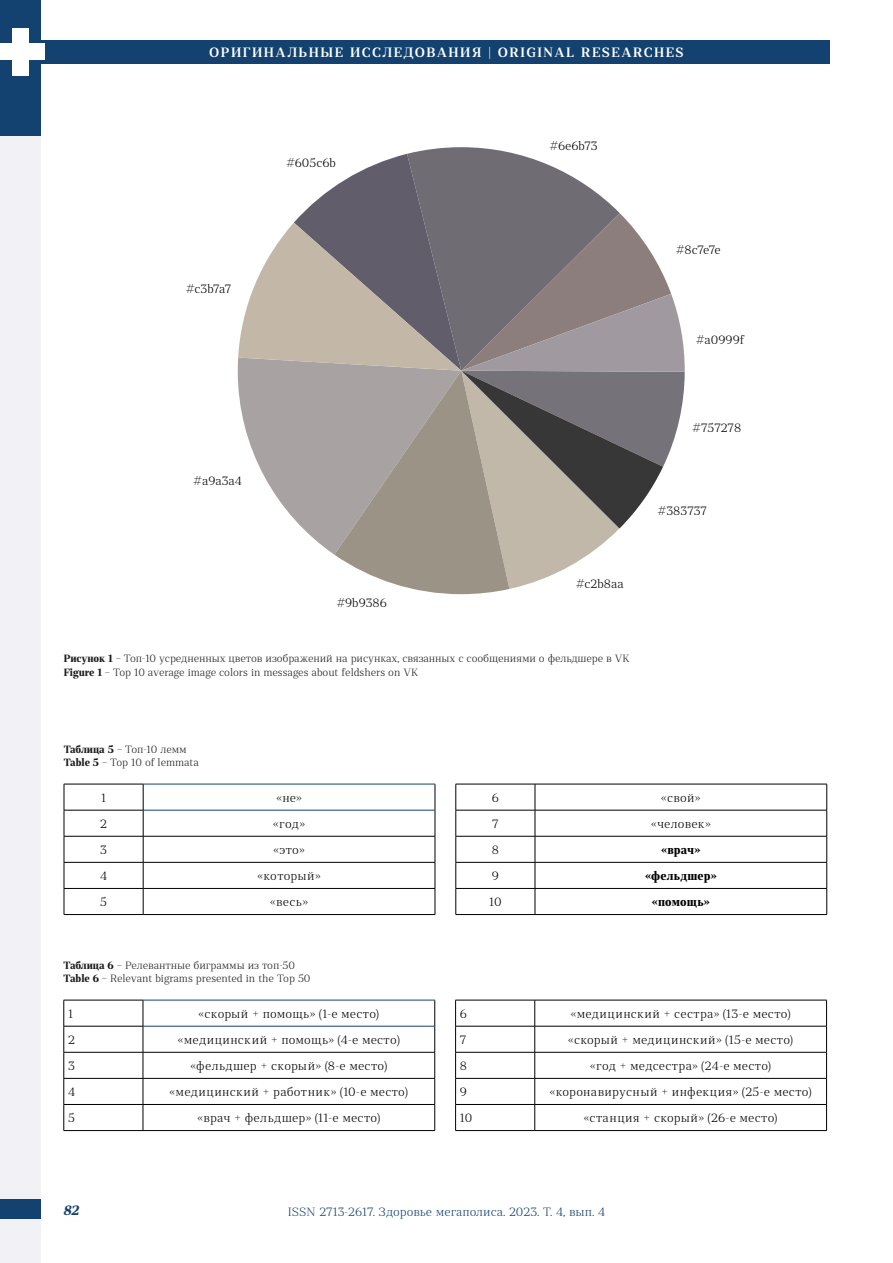
<style>
.page{position:relative;width:893px;height:1263px;background:#fff}
.page>*{position:absolute;margin:0;border:0;box-sizing:border-box;transform-origin:0 0}
.t1{font:600 13.5px "Rolleston Display";letter-spacing:.11em;color:#fff}
.t2{font:italic 700 13.5px "Rolleston Display";color:#144270}
.t3{font:300 12px "Rolleston Display";letter-spacing:.02em;color:#000}
.t4{font:300 12px "Rolleston Display";color:#144270}
.t5{font:700 12px "Rolleston Display";letter-spacing:.01em;color:#000}
.t6{font:300 10.5px/12.6px "Rolleston Display";letter-spacing:-.01em;color:#1d1c1b}
.s1{font-weight:700}
</style>
<div class="page">
<svg style="left:435px;top:784px;width:1px;height:130px"></svg>
<hr style="left:64px;top:862px;width:79px;height:1px;background:#000">
<hr style="left:64px;top:888px;width:79px;height:1px;background:#000">
<hr style="left:64px;top:914px;width:79px;height:1px;background:#000">
<hr style="left:143px;top:836px;width:292px;height:1px;background:#000">
<hr style="left:143px;top:862px;width:292px;height:1px;background:#000">
<hr style="left:143px;top:888px;width:292px;height:1px;background:#000">
<hr style="left:143px;top:914px;width:292px;height:1px;background:#000">
<hr style="left:143px;top:784px;width:292px;height:1px;background:#144270">
<hr style="left:143px;top:810px;width:292px;height:1px;background:#144270">
<hr style="left:64px;top:784px;width:79px;height:1px;background:#000">
<hr style="left:64px;top:810px;width:79px;height:1px;background:#000">
<svg style="left:64px;top:784px;width:1px;height:130px"></svg>
<svg style="left:143px;top:784px;width:1px;height:130px"></svg>
<hr style="left:64px;top:836px;width:79px;height:1px;background:#000">
<svg style="left:456px;top:785px;width:1px;height:129px"></svg>
<svg style="left:535px;top:785px;width:1px;height:129px"></svg>
<svg style="left:826px;top:785px;width:1px;height:129px"></svg>
<hr style="left:456px;top:784px;width:79px;height:1px;background:#000">
<hr style="left:456px;top:810px;width:79px;height:1px;background:#000">
<hr style="left:456px;top:836px;width:79px;height:1px;background:#000">
<hr style="left:456px;top:862px;width:79px;height:1px;background:#000">
<hr style="left:456px;top:888px;width:79px;height:1px;background:#000">
<hr style="left:456px;top:914px;width:79px;height:1px;background:#000">
<hr style="left:535px;top:784px;width:292px;height:1px;background:#000">
<hr style="left:535px;top:810px;width:292px;height:1px;background:#000">
<hr style="left:535px;top:836px;width:292px;height:1px;background:#000">
<hr style="left:535px;top:862px;width:292px;height:1px;background:#000">
<hr style="left:535px;top:888px;width:292px;height:1px;background:#000">
<hr style="left:535px;top:914px;width:292px;height:1px;background:#000">
<svg style="left:434px;top:1001px;width:1px;height:129px"></svg>
<hr style="left:64px;top:1078px;width:79px;height:1px;background:#000">
<hr style="left:64px;top:1104px;width:79px;height:1px;background:#000">
<hr style="left:64px;top:1130px;width:79px;height:1px;background:#000">
<hr style="left:143px;top:1052px;width:292px;height:1px;background:#000">
<hr style="left:143px;top:1078px;width:292px;height:1px;background:#000">
<hr style="left:143px;top:1104px;width:292px;height:1px;background:#000">
<hr style="left:143px;top:1130px;width:292px;height:1px;background:#000">
<hr style="left:143px;top:1000px;width:292px;height:1px;background:#144270">
<hr style="left:143px;top:1026px;width:292px;height:1px;background:#144270">
<hr style="left:64px;top:1000px;width:79px;height:1px;background:#000">
<hr style="left:64px;top:1026px;width:79px;height:1px;background:#000">
<svg style="left:64px;top:1000px;width:1px;height:130px"></svg>
<svg style="left:143px;top:1000px;width:1px;height:130px"></svg>
<hr style="left:64px;top:1052px;width:79px;height:1px;background:#000">
<svg style="left:455px;top:1001px;width:1px;height:129px"></svg>
<svg style="left:534px;top:1001px;width:1px;height:129px"></svg>
<svg style="left:826px;top:1001px;width:1px;height:129px"></svg>
<hr style="left:455px;top:1000px;width:80px;height:1px;background:#000">
<hr style="left:455px;top:1026px;width:80px;height:1px;background:#000">
<hr style="left:455px;top:1052px;width:80px;height:1px;background:#000">
<hr style="left:455px;top:1078px;width:80px;height:1px;background:#000">
<hr style="left:455px;top:1104px;width:80px;height:1px;background:#000">
<hr style="left:455px;top:1130px;width:80px;height:1px;background:#000">
<hr style="left:535px;top:1000px;width:292px;height:1px;background:#000">
<hr style="left:535px;top:1026px;width:292px;height:1px;background:#000">
<hr style="left:535px;top:1052px;width:292px;height:1px;background:#000">
<hr style="left:535px;top:1078px;width:292px;height:1px;background:#000">
<hr style="left:535px;top:1104px;width:292px;height:1px;background:#000">
<hr style="left:535px;top:1130px;width:292px;height:1px;background:#000">
<svg style="left:407px;top:147px;width:109px;height:7px"></svg>
<svg style="left:238px;top:154px;width:447px;height:440px"></svg>
<div style="left:41px;top:40px;width:788px;height:24px;background:#144270"></div>
<div style="left:0;top:0;width:41px;height:1263px;background:#f2f1f5"></div>
<div style="left:0;top:1199px;width:41px;height:20px;background:#144270"></div>
<div style="left:0;top:0;width:41px;height:136px;background:#144270"></div>
<div style="left:12px;top:28px;width:17px;height:47px;background:#fff"></div>
<div style="left:0;top:43px;width:44px;height:17px;background:#fff"></div>
<p class="t1" style="left:209px;top:44px;width:476px">ОРИГИНАЛЬНЫЕ ИССЛЕДОВАНИЯ | ORIGINAL RESEARCHES</p>
<p class="t3" style="left:186px;top:282px;width:47px">#c3b7a7</p>
<p class="t3" style="left:286px;top:156px;width:51px">#605c6b</p>
<p class="t3" style="left:550px;top:138px;width:49px">#6e6b73</p>
<p class="t3" style="left:676px;top:243px;width:46px">#8c7e7e</p>
<p class="t3" style="left:696px;top:332px;width:50px">#a0999f</p>
<p class="t3" style="left:194px;top:474px;width:50px">#a9a3a4</p>
<p class="t3" style="left:337px;top:596px;width:52px">#9b9386</p>
<p class="t3" style="left:576px;top:577px;width:49px">#c2b8aa</p>
<p class="t6" style="left:64px;top:652px;width:568px;line-height:13.5px"><span class="s1">Рисунок 1</span> – Топ-10 усредненных цветов изображений на рисунках, связанных с сообщениями о фельдшере в VK<br><span class="s1">Figure 1</span> – Top 10 average image colors in messages about feldshers on VK</p>
<p class="t6" style="left:64px;top:743px;width:137px"><span class="s1">Таблица 5</span> – Топ-10 лемм<br><span class="s1">Table 5</span> – Top 10 of lemmata</p>
<p class="t3" style="left:693px;top:421px;width:50px">#757278</p>
<p class="t3" style="left:658px;top:504px;width:51px">#383737</p>
<p class="t3" style="left:101px;top:790px;width:6px">1</p>
<p class="t3" style="left:276px;top:790px;width:27px">«не»</p>
<p class="t3" style="left:100px;top:816px;width:8px">2</p>
<p class="t3" style="left:273px;top:816px;width:33px">«год»</p>
<p class="t3" style="left:100px;top:842px;width:8px">3</p>
<p class="t3" style="left:273px;top:842px;width:33px">«это»</p>
<p class="t3" style="left:100px;top:869px;width:9px">4</p>
<p class="t3" style="left:257px;top:869px;width:65px">«который»</p>
<p class="t3" style="left:100px;top:895px;width:8px">5</p>
<p class="t3" style="left:270px;top:895px;width:39px">«весь»</p>
<p class="t6" style="left:64px;top:959px;width:248px"><span class="s1">Таблица 6</span> – Релевантные биграммы из топ-50<br><span class="s1">Table 6</span> – Relevant bigrams presented in the Top 50</p>
<p class="t3" style="left:68px;top:1006px;width:6px">1</p>
<p class="t3" style="left:199px;top:1006px;width:182px">«скорый + помощь» (1-е место)</p>
<p class="t3" style="left:68px;top:1032px;width:8px">2</p>
<p class="t3" style="left:178px;top:1032px;width:224px">«медицинский + помощь» (4-е место)</p>
<p class="t3" style="left:68px;top:1058px;width:8px">3</p>
<p class="t3" style="left:190px;top:1058px;width:198px">«фельдшер + скорый» (8-е место)</p>
<p class="t3" style="left:68px;top:1085px;width:9px">4</p>
<p class="t3" style="left:170px;top:1085px;width:240px">«медицинский + работник» (10-е место)</p>
<p class="t3" style="left:68px;top:1111px;width:8px">5</p>
<p class="t3" style="left:197px;top:1111px;width:184px">«врач + фельдшер» (11-е место)</p>
<p class="t3" style="left:492px;top:790px;width:9px">6</p>
<p class="t3" style="left:661px;top:790px;width:41px">«свой»</p>
<p class="t3" style="left:492px;top:816px;width:8px">7</p>
<p class="t3" style="left:651px;top:816px;width:61px">«человек»</p>
<p class="t3" style="left:492px;top:842px;width:9px">8</p>
<p class="t5" style="left:661px;top:842px;width:41px">«врач»</p>
<p class="t3" style="left:492px;top:869px;width:9px">9</p>
<p class="t5" style="left:645px;top:868px;width:73px">«фельдшер»</p>
<p class="t3" style="left:489px;top:895px;width:14px">10</p>
<p class="t5" style="left:652px;top:894px;width:60px">«помощь»</p>
<p class="t3" style="left:460px;top:1006px;width:9px">6</p>
<p class="t3" style="left:571px;top:1006px;width:221px">«медицинский + сестра» (13-е место)</p>
<p class="t3" style="left:460px;top:1032px;width:8px">7</p>
<p class="t3" style="left:568px;top:1032px;width:226px">«скорый + медицинский» (15-е место)</p>
<p class="t3" style="left:460px;top:1058px;width:9px">8</p>
<p class="t3" style="left:590px;top:1058px;width:182px">«год + медсестра» (24-е место)</p>
<p class="t3" style="left:460px;top:1085px;width:9px">9</p>
<p class="t3" style="left:550px;top:1085px;width:264px">«коронавирусный + инфекция» (25-е место)</p>
<p class="t3" style="left:460px;top:1111px;width:14px">10</p>
<p class="t3" style="left:584px;top:1111px;width:195px">«станция + скорый» (26-е место)</p>
<p class="t2" style="left:64px;top:1202px;width:17px">82</p>
<p class="t4" style="left:288px;top:1204px;width:319px">ISSN 2713-2617. Здоровье мегаполиса. 2023. Т. 4, вып. 4</p>
</div>
